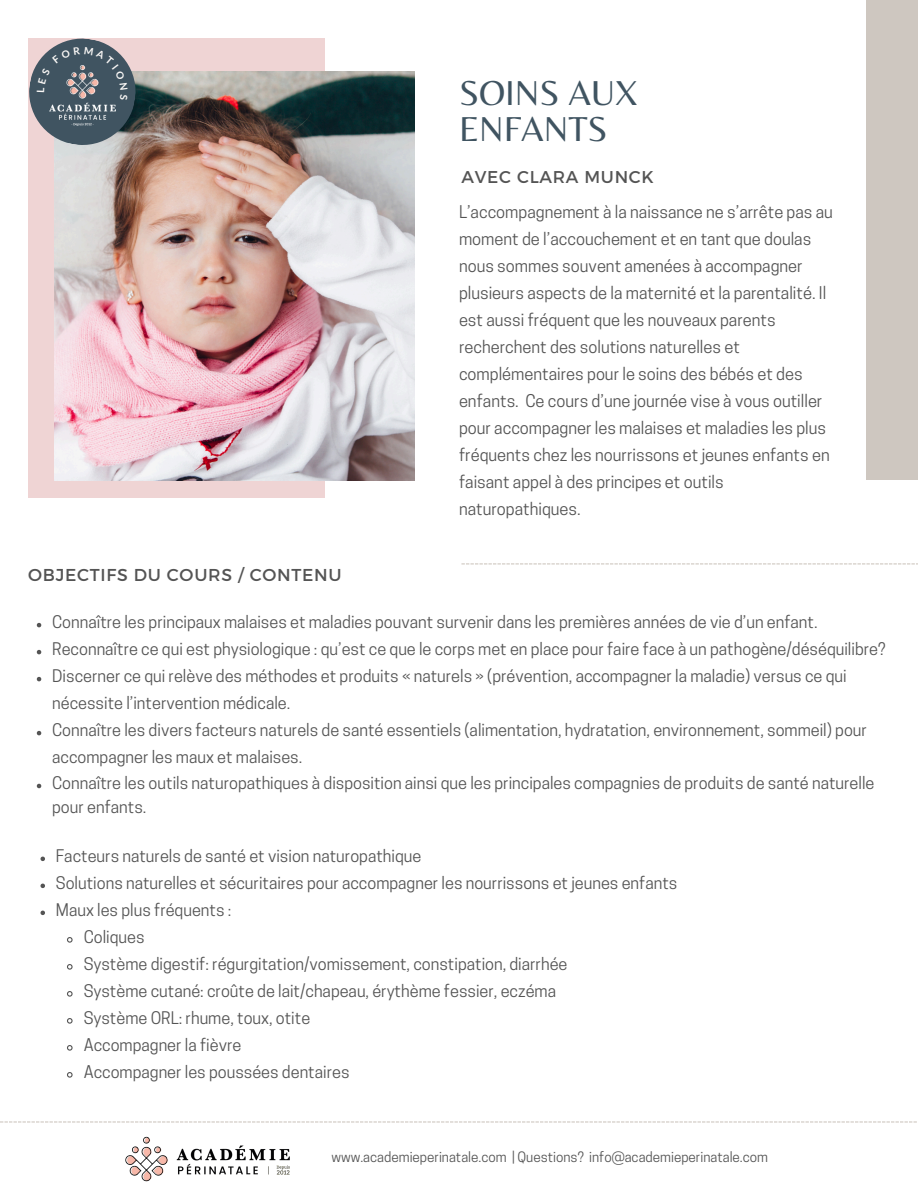
<style>
.page{position:relative;width:918px;height:1188px;background:#fff}
.page>*{position:absolute;margin:0;border:0;box-sizing:border-box;transform-origin:0 0}
.t1{font:36px/36px "Belleza";color:#405461}
.t2{font:17.25px "Montserrat";letter-spacing:.045em;color:#545454}
.t3{font:17.1px "Montserrat";letter-spacing:.045em;color:#545454}
.t4{font:16.5px/27px "Cooper Hewitt";color:#545454}
.t5{font:16.35px/27px "Cooper Hewitt";color:#545454}
.t6{font:13.5px "Cooper Hewitt";color:#545454}
</style>
<div class="page">
<div style="left:28px;top:38px;width:297px;height:459px;background:#efd4d4"></div>
<img style="left:55px;top:72px;width:360px;height:408px">
<svg style="left:461px;top:563px;width:457px;height:1px"></svg>
<div style="left:866px;top:0;width:52px;height:479px;background:#cec7c0"></div>
<svg style="left:37px;top:623px;width:4px;height:4px"></svg>
<svg style="left:37px;top:650px;width:4px;height:4px"></svg>
<svg style="left:37px;top:677px;width:4px;height:4px"></svg>
<svg style="left:37px;top:731px;width:4px;height:4px"></svg>
<svg style="left:37px;top:784px;width:4px;height:4px"></svg>
<svg style="left:41px;top:857px;width:4px;height:4px"></svg>
<svg style="left:41px;top:884px;width:4px;height:4px"></svg>
<svg style="left:41px;top:911px;width:4px;height:4px"></svg>
<svg style="left:67px;top:937px;width:6px;height:6px"></svg>
<svg style="left:67px;top:964px;width:6px;height:6px"></svg>
<svg style="left:67px;top:991px;width:6px;height:6px"></svg>
<svg style="left:67px;top:1018px;width:6px;height:6px"></svg>
<svg style="left:67px;top:1045px;width:6px;height:6px"></svg>
<svg style="left:67px;top:1072px;width:6px;height:6px"></svg>
<img style="left:125px;top:1136px;width:165px;height:46px">
<svg style="left:0;top:1121px;width:917px;height:2px"></svg>
<svg style="left:29px;top:38px;width:111px;height:111px"></svg>
<p class="t1" style="left:459px;top:74px;width:181px">SOINS AUX<br>ENFANTS</p>
<p class="t3" style="left:461px;top:166px;width:194px">AVEC CLARA MUNCK</p>
<h1 class="t4" style="left:459px;top:200px;width:375px">L’accompagnement à la naissance ne s’arrête pas au moment de l’accouchement et en tant que doulas nous sommes souvent amenées à accompagner plusieurs aspects de la maternité et la parentalité. Il est aussi fréquent que les nouveaux parents recherchent des solutions naturelles et complémentaires pour le soins des bébés et des enfants. Ce cours d’une journée vise à vous outiller pour accompagner les malaises et maladies les plus fréquents chez les nourrissons et jeunes enfants en faisant appel à des principes et outils naturopathiques.</h1>
<h2 class="t2" style="left:28px;top:564px;width:315px">OBJECTIFS DU COURS / CONTENU</h2>
<h3 class="t5" style="left:52px;top:611px;width:767px">Connaître les principaux malaises et maladies pouvant survenir dans les premières années de vie d’un enfant.</h3>
<h2 class="t5" style="left:52px;top:638px;width:835px">Reconnaître ce qui est physiologique : qu’est ce que le corps met en place pour faire face à un pathogène/déséquilibre?</h2>
<p class="t5" style="left:52px;top:665px;width:796px">Discerner ce qui relève des méthodes et produits « naturels » (prévention, accompagner la maladie) versus ce qui nécessite l’intervention médicale.</p>
<p class="t5" style="left:52px;top:719px;width:816px">Connaître les divers facteurs naturels de santé essentiels (alimentation, hydratation, environnement, sommeil) pour accompagner les maux et malaises.</p>
<p class="t5" style="left:52px;top:773px;width:824px;line-height:23.7px">Connaître les outils naturopathiques à disposition ainsi que les principales compagnies de produits de santé naturelle pour enfants.</p>
<p class="t5" style="left:56px;top:845px;width:367px">Facteurs naturels de santé et vision naturopathique</p>
<p class="t5" style="left:56px;top:872px;width:623px">Solutions naturelles et sécuritaires pour accompagner les nourrissons et jeunes enfants</p>
<p class="t5" style="left:56px;top:899px;width:177px">Maux les plus fréquents :</p>
<p class="t5" style="left:84px;top:926px;width:62px">Coliques</p>
<p class="t5" style="left:84px;top:953px;width:485px">Système digestif: régurgitation/vomissement, constipation, diarrhée</p>
<p class="t5" style="left:84px;top:980px;width:474px">Système cutané: croûte de lait/chapeau, érythème fessier, eczéma</p>
<p class="t5" style="left:84px;top:1007px;width:228px">Système ORL: rhume, toux, otite</p>
<p class="t5" style="left:84px;top:1034px;width:159px">Accompagner la fièvre</p>
<p class="t5" style="left:84px;top:1061px;width:267px">Accompagner les poussées dentaires</p>
<p class="t6" style="left:331px;top:1152px;width:438px">www.academieperinatale.com | Questions? info@academieperinatale.com</p>
</div>
